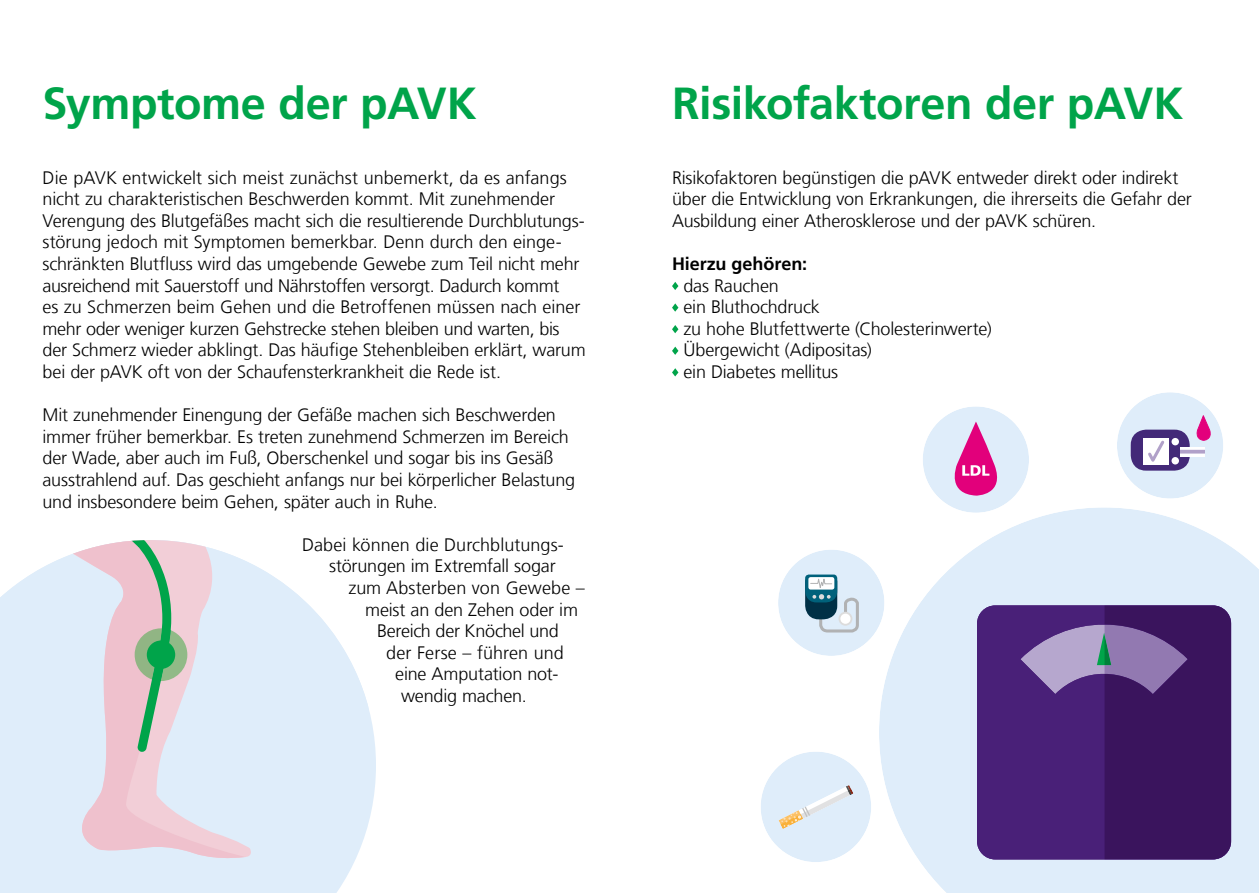
<style>
.page{position:relative;width:1259px;height:893px;background:#fff}
.page>*{position:absolute;margin:0;border:0;box-sizing:border-box;transform-origin:0 0}
.t1{font:700 45px "Frutiger LT Com";letter-spacing:-.01em;color:#00a44a}
.t2{font:300 18px/21.6px "Frutiger LT Com";letter-spacing:-.01em;color:#000}
.t3{font:700 18px "Frutiger LT Com";letter-spacing:-.005em;color:#000}
</style>
<div class="page">
<svg style="left:672px;top:282px;width:6px;height:8px"></svg>
<svg style="left:672px;top:303px;width:6px;height:9px"></svg>
<svg style="left:672px;top:325px;width:6px;height:8px"></svg>
<svg style="left:672px;top:347px;width:6px;height:8px"></svg>
<svg style="left:672px;top:368px;width:6px;height:8px"></svg>
<div style="left:1117px;top:392px;width:106px;height:107px;background:#dfedfa;border-radius:50%"></div>
<div style="left:1130px;top:430px;width:59px;height:41px;background:#432978;border-radius:15px"></div>
<div style="left:1143px;top:438px;width:25px;height:26px;background:#fff"></div>
<div style="left:1171px;top:457px;width:8px;height:7px;background:#fff;border-radius:50%"></div>
<div style="left:1171px;top:438px;width:8px;height:7px;background:#fff;border-radius:50%"></div>
<svg style="left:1180px;top:447px;width:24px;height:9px"></svg>
<svg style="left:1180px;top:450px;width:24px;height:4px"></svg>
<svg style="left:1196px;top:415px;width:15px;height:26px"></svg>
<svg style="left:1145px;top:440px;width:22px;height:25px"></svg>
<div style="left:760px;top:752px;width:111px;height:110px;background:#dfedfa;border-radius:50%"></div>
<svg style="left:778px;top:785px;width:75px;height:44px"></svg>
<div style="left:778px;top:550px;width:106px;height:106px;background:#dfedfa;border-radius:50%"></div>
<svg style="left:805px;top:575px;width:54px;height:58px"></svg>
<div style="left:922px;top:406px;width:107px;height:107px;background:#dfedfa;border-radius:50%"></div>
<svg style="left:954px;top:422px;width:44px;height:74px"></svg>
<svg style="left:879px;top:507px;width:380px;height:386px;fill:#dfedfa"></svg>
<svg style="left:977px;top:605px;width:120px;height:254px;background:#552f81"></svg>
<svg style="left:1097px;top:605px;width:134px;height:254px;background:#452168"></svg>
<svg style="left:0;top:565px;width:369px;height:328px;background:#e2effa"></svg>
<div style="left:246px;top:561px;width:8px;height:300px;background:#dfedfa"></div>
<svg style="left:39px;top:543px;width:207px;height:318px;background:#e4e3ef"></svg>
<svg style="left:55px;top:540px;width:132px;height:212px;background:#d5d4d6"></svg>
<div style="left:147px;top:640px;width:28px;height:29px;background:#00a44a;border-radius:50%"></div>
<h1 class="t1" style="left:43px;top:77px;width:436px">Symptome der pAVK</h1>
<h1 class="t1" style="left:672px;top:77px;width:513px">Risikofaktoren der pAVK</h1>
<p class="t2" style="left:43px;top:167px;width:545px">Die pAVK entwickelt sich meist zunächst unbemerkt, da es anfangs nicht zu charakteristischen Beschwerden kommt. Mit zunehmender Verengung des Blutgefäßes macht sich die resultierende Durchblutungs&shy;störung jedoch mit Symptomen bemerkbar. Denn durch den einge&shy;schränkten Blutfluss wird das umgebende Gewebe zum Teil nicht mehr ausreichend mit Sauerstoff und Nährstoffen versorgt. Dadurch kommt<br>es zu Schmerzen beim Gehen und die Betroffenen müssen nach einer mehr oder weniger kurzen Gehstrecke stehen bleiben und warten, bis der Schmerz wieder abklingt. Das häufige Stehenbleiben erklärt, warum bei der pAVK oft von der Schaufensterkrankheit die Rede ist.</p>
<p class="t2" style="left:43px;top:404px;width:534px">Mit zunehmender Einengung der Gefäße machen sich Beschwerden immer früher bemerkbar. Es treten zunehmend Schmerzen im Bereich der Wade, aber auch im Fuß, Oberschenkel und sogar bis ins Gesäß ausstrahlend auf. Das geschieht anfangs nur bei körperlicher Belastung und insbesondere beim Gehen, später auch in Ruhe.</p>
<p class="t2" style="left:302px;top:534px;width:263px">Dabei können die Durchblutungs-</p>
<p class="t2" style="left:329px;top:556px;width:228px">störungen im Extremfall sogar</p>
<p class="t2" style="left:349px;top:577px;width:238px">zum Absterben von Gewebe –</p>
<p class="t2" style="left:365px;top:599px;width:214px">meist an den Zehen oder im</p>
<p class="t2" style="left:377px;top:620px;width:183px">Bereich der Knöchel und</p>
<p class="t2" style="left:386px;top:642px;width:179px">der Ferse – führen und</p>
<p class="t2" style="left:395px;top:664px;width:165px">eine Amputation not-</p>
<p class="t2" style="left:401px;top:685px;width:127px">wendig machen.</p>
<p class="t2" style="left:672px;top:167px;width:521px">Risikofaktoren begünstigen die pAVK entweder direkt oder indirekt über die Entwicklung von Erkrankungen, die ihrerseits die Gefahr der<br>Ausbildung einer Atherosklerose und der pAVK schüren.</p>
<p class="t3" style="left:672px;top:253px;width:137px">Hierzu gehören:</p>
<p class="t2" style="left:683px;top:275px;width:310px">das Rauchen<br>ein Bluthochdruck<br>zu hohe Blutfettwerte (Cholesterinwerte)<br>Übergewicht (Adipositas)<br>ein Diabetes mellitus</p>
</div>
